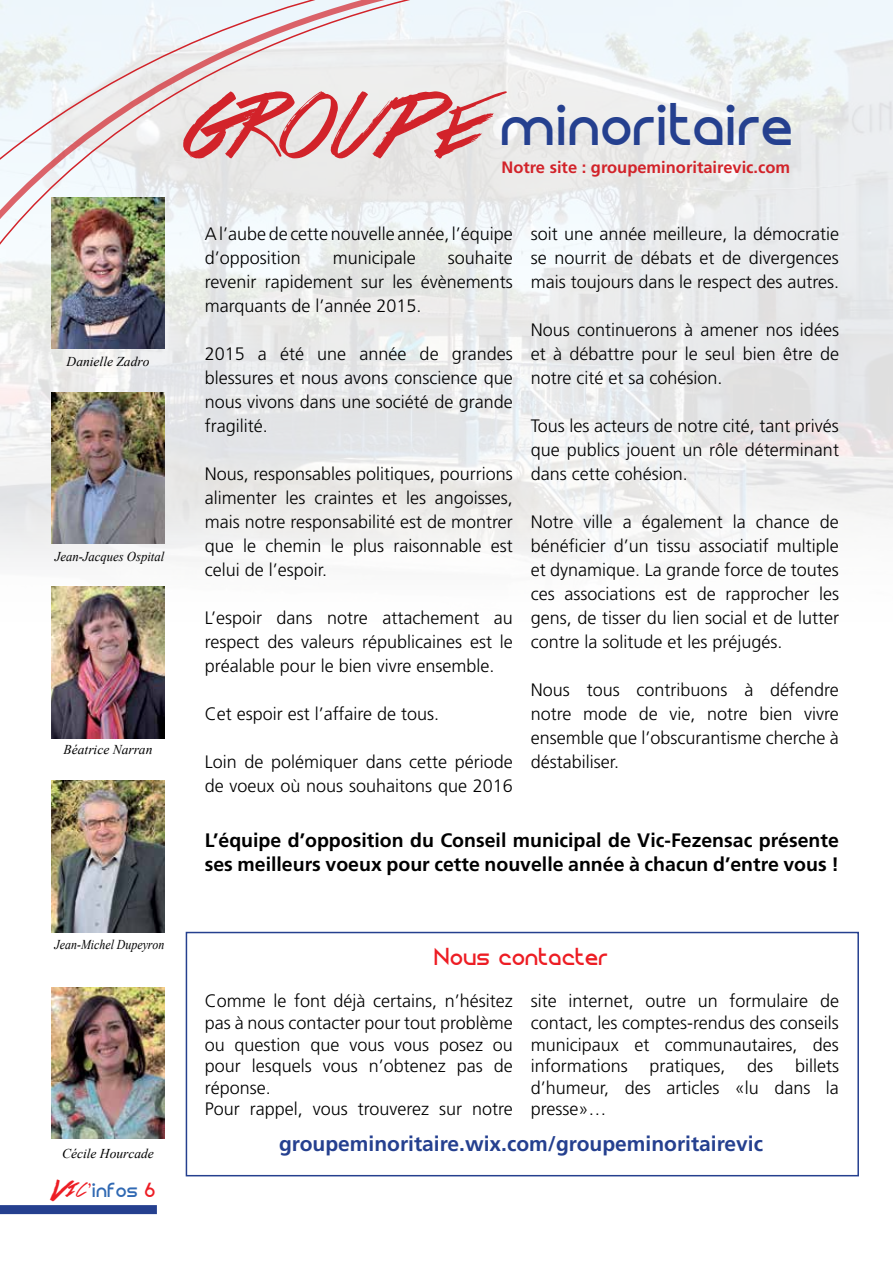
<style>
.page{position:relative;width:893px;height:1263px;background:#fff}
.page>*{position:absolute;margin:0;border:0;box-sizing:border-box;transform-origin:0 0}
.t1{font:43.95px "Circo";letter-spacing:-.01em;color:#25408f}
.t2{font:700 21px "Frutiger";color:#25408f}
.t3{font:700 19.5px/24px "Frutiger";color:#000}
.t4{font:300 18px/24px "Frutiger";color:#000;text-align:justify}
.t5{font:18px "Circo";color:#ed1d24}
.t6{font:700 16.5px "Frutiger";color:#d2232a}
.t7{font:15px "Circo";color:#3069b3}
.t8{font:italic 13.5px "Times New Roman";color:#000}
.t9{font:italic 13.5px "Times New Roman";color:#000;scale:.94 1}
.t10{font:italic 13.5px "Times New Roman";color:#000;scale:.88 1}
.s1{font-family:"Colors Of Autumn";font-size:64.5px;color:#d2232a}
.s2{font-family:"Colors Of Autumn";font-size:21px;color:#ed1d24}
.s3{font-family:"Colors Of Autumn";font-size:18px;color:#ed1d24}
.s4{color:#ed1d24}
</style>
<div class="page">
<img style="left:0;top:0;width:893px;height:649px">
<div style="left:0;top:1205px;width:157px;height:9px;background:#25408f"></div>
<svg style="left:0;top:207px;width:860px;height:117px"></svg>
<svg style="left:0;top:0;width:860px;height:207px"></svg>
<img style="left:52px;top:197px;width:112px;height:152px">
<img style="left:52px;top:392px;width:112px;height:151px">
<img style="left:52px;top:587px;width:112px;height:151px">
<img style="left:52px;top:781px;width:112px;height:151px">
<img style="left:52px;top:987px;width:112px;height:152px">
<div style="left:186px;top:932px;width:673px;height:244px;border:2px solid #25408f"></div>
<h1 class="t1" style="left:185px;top:104px;width:612px"><span class="s1">GROUPE</span> minoritaire</h1>
<p class="t6" style="left:501px;top:157px;width:290px">Notre site : groupeminoritairevic.com</p>
<p class="t8" style="left:67px;top:354px;width:84px">Danielle Zadro</p>
<p class="t9" style="left:55px;top:549px;width:118px">Jean-Jacques Ospital</p>
<p class="t8" style="left:64px;top:742px;width:90px">Béatrice Narran</p>
<p class="t4" style="left:205px;top:222px;width:310px">A l’aube de cette nouvelle année, l’équipe d’opposition</p>
<p class="t4" style="left:205px;top:246px;width:310px;text-indent:243px">souhaite revenir rapidement sur les évènements marquants de l’année 2015.</p>
<p class="t4" style="left:205px;top:342px;width:310px">2015 a été une année de grandes blessures et nous avons conscience que nous vivons dans une société de grande fragilité.</p>
<p class="t4" style="left:205px;top:462px;width:310px">Nous, responsables politiques, pourrions alimenter les craintes et les angoisses, mais notre responsabilité est de montrer que le chemin le plus raisonnable est celui de l’espoir.</p>
<p class="t4" style="left:205px;top:606px;width:310px">L’espoir dans notre attachement au respect des valeurs républicaines est le préalable pour le bien vivre ensemble.</p>
<p class="t4" style="left:205px;top:702px;width:236px">Cet espoir est l’affaire de tous.</p>
<p class="t4" style="left:205px;top:750px;width:310px">Loin de polémiquer dans cette période de voeux où nous souhaitons que 2016</p>
<p class="t4" style="left:333px;top:246px;width:84px">municipale</p>
<p class="t4" style="left:531px;top:222px;width:310px">soit une année meilleure, la démocratie se nourrit de débats et de divergences mais toujours dans le respect des autres.</p>
<p class="t4" style="left:531px;top:318px;width:310px">Nous continuerons à amener nos idées et à débattre pour le seul bien être de notre cité et sa cohésion.</p>
<p class="t4" style="left:531px;top:414px;width:310px">Tous les acteurs de notre cité, tant privés que publics jouent un rôle déterminant dans cette cohésion.</p>
<p class="t4" style="left:531px;top:510px;width:310px">Notre ville a également la chance de bénéficier d’un tissu associatif multiple et dynamique. La grande force de toutes ces associations est de rapprocher les gens, de tisser du lien social et de lutter contre la solitude et les préjugés.</p>
<p class="t4" style="left:531px;top:678px;width:310px">Nous tous contribuons à défendre notre mode de vie, notre bien vivre ensemble que l’obscurantisme cherche à déstabiliser.</p>
<p class="t3" style="left:205px;top:828px;width:636px">L’équipe d’opposition du Conseil municipal de Vic-Fezensac présente ses meilleurs voeux pour cette nouvelle année à chacun d’entre vous !</p>
<p class="t10" style="left:55px;top:937px;width:126px">Jean-Michel Dupeyron</p>
<p class="t8" style="left:62px;top:1146px;width:93px">Cécile Hourcade</p>
<p class="t7" style="left:52px;top:1183px;width:107px"><span class="s2">Vic</span><span class="s3">’</span>infos <span class="s4">6</span></p>
<p class="t5" style="left:435px;top:948px;width:175px">Nous contacter</p>
<p class="t4" style="left:205px;top:990px;width:310px;line-height:21.6px;text-align:left">Comme le font déjà certains, n’hésitez pas à nous contacter pour tout problème ou question que vous vous posez ou pour lesquels vous n’obtenez pas de réponse.<br>Pour rappel, vous trouverez sur notre</p>
<p class="t4" style="left:531px;top:990px;width:310px;line-height:21.6px">site internet, outre un formulaire de contact, les comptes-rendus des conseils municipaux et communautaires, des informations pratiques, des billets d’humeur, des articles «lu dans la presse»…</p>
<p class="t2" style="left:279px;top:1131px;width:485px">groupeminoritaire.wix.com/groupeminoritairevic</p>
</div>
